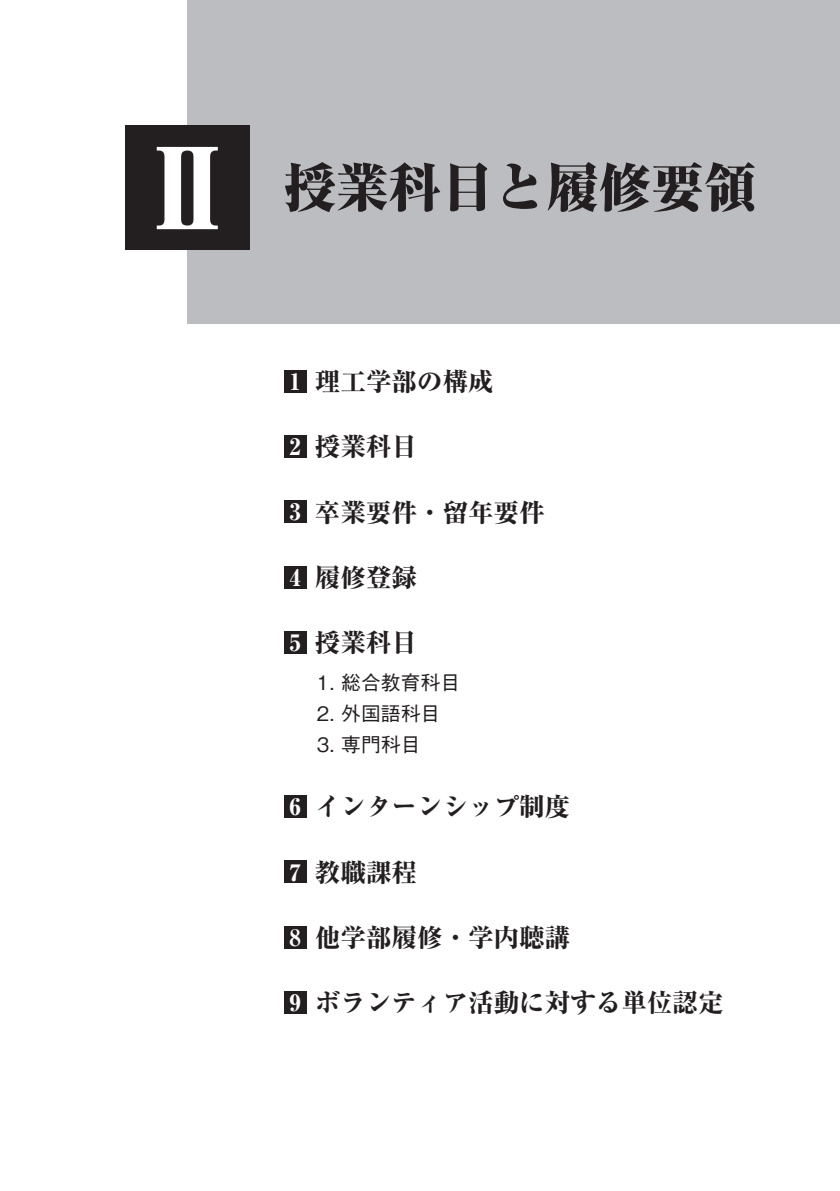
<style>
.page{position:relative;width:840px;height:1191px;background:#fff}
.page>*{position:absolute;margin:0;border:0;box-sizing:border-box;transform-origin:0 0}
.t1{font:800 expanded 110.6px "Ryumin Pro";color:#fff}
.t2{font:800 expanded 52.4px "Ryumin Pro";color:#231f20}
.t3{font:800 25.6px "Ryumin Pro";color:#231f20}
.t4{font:500 19.8px/31.2px "Gothic BBB Pr 5";color:#231f20}
.s1{font-size:22.6px;color:#fff}
</style>
<div class="page">
<div style="left:187px;top:0;width:652px;height:323px;background:#bcbdc0"></div>
<div style="left:283px;top:370px;width:23px;height:23px;background:#231f20"></div>
<div style="left:283px;top:435px;width:23px;height:23px;background:#231f20"></div>
<div style="left:283px;top:500px;width:23px;height:23px;background:#231f20"></div>
<div style="left:283px;top:566px;width:23px;height:22px;background:#231f20"></div>
<div style="left:283px;top:631px;width:23px;height:22px;background:#231f20"></div>
<div style="left:283px;top:795px;width:23px;height:23px;background:#231f20"></div>
<div style="left:283px;top:860px;width:23px;height:23px;background:#231f20"></div>
<div style="left:283px;top:926px;width:23px;height:22px;background:#231f20"></div>
<div style="left:283px;top:991px;width:23px;height:22px;background:#231f20"></div>
<div style="left:125px;top:125px;width:124px;height:124px;background:#231f20"></div>
<h1 class="t1" style="left:132px;top:100px;width:112px">Ⅱ</h1>
<h2 class="t2" style="left:283px;top:146px;width:473px">授業科目と履修要領</h2>
<p class="t3" style="left:289px;top:361px;width:206px"><span class="s1">1</span> 理工学部の構成</p>
<p class="t3" style="left:289px;top:426px;width:129px"><span class="s1">2</span> 授業科目</p>
<p class="t3" style="left:289px;top:492px;width:257px"><span class="s1">3</span> 卒業要件・留年要件</p>
<p class="t3" style="left:289px;top:557px;width:129px"><span class="s1">4</span> 履修登録</p>
<p class="t3" style="left:289px;top:622px;width:129px"><span class="s1">5</span> 授業科目</p>
<p class="t4" style="left:283px;top:664px;width:178px">　 1. 総合教育科目　 2. 外国語科目　 3. 専門科目</p>
<p class="t3" style="left:289px;top:786px;width:282px"><span class="s1">6</span> インターンシップ制度</p>
<p class="t3" style="left:289px;top:852px;width:129px"><span class="s1">7</span> 教職課程</p>
<p class="t3" style="left:289px;top:917px;width:282px"><span class="s1">8</span> 他学部履修・学内聴講</p>
<p class="t3" style="left:289px;top:982px;width:435px"><span class="s1">9</span> ボランティア活動に対する単位認定</p>
</div>
